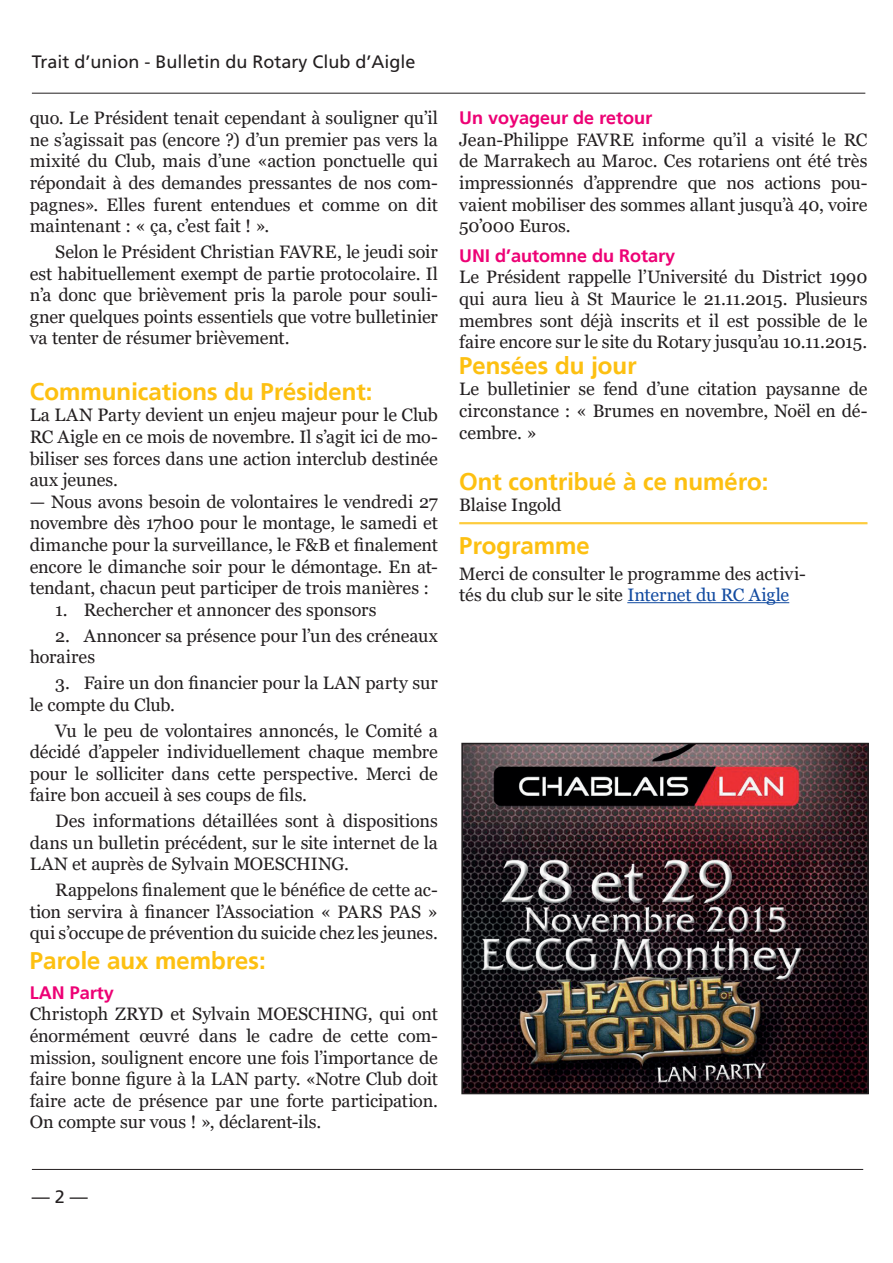
<style>
.page{position:relative;width:893px;height:1263px;background:#fff}
.page>*{position:absolute;margin:0;border:0;box-sizing:border-box;transform-origin:0 0}
.t1{font:700 24px "Frutiger Linotype";color:#fdc011}
.t2{font:18px/21.6px "Georgia";letter-spacing:-.005em;color:#231f20;text-align:justify}
.t3{font:700 18px "Frutiger Linotype";color:#ed0275}
.t4{font:18px "Frutiger LT Std";color:#231f20}
.s1{color:#114aa0}
</style>
<div class="page">
<hr style="left:32px;top:93px;width:833px;height:1px;background:#231f20">
<hr style="left:32px;top:1169px;width:831px;height:1px;background:#231f20">
<hr style="left:459px;top:522px;width:408px;height:1px;background:#fdc011">
<hr style="left:459px;top:523px;width:408px;height:1px;background:#fdc011">
<hr style="left:627px;top:602px;width:162px;height:1px;background:#114aa0">
<img style="left:464px;top:746px;width:402px;height:345px">
<div style="left:461px;top:743px;width:408px;height:351px;border:2px solid #231f20"></div>
<p class="t4" style="left:32px;top:51px;width:385px">Trait d’union - Bulletin du Rotary Club d’Aigle</p>
<p class="t2" style="left:30px;top:108px;width:410px">quo. Le Président tenait cependant à souligner qu’il ne s’agissait pas (encore ?) d’un premier pas vers la mixité du Club, mais d’une «action ponctuelle qui répondait à des demandes pressantes de nos com&shy;pagnes». Elles furent entendues et comme on dit maintenant : « ça, c’est fait ! ».</p>
<p class="t2" style="left:30px;top:241px;width:410px;text-indent:26px">Selon le Président Christian FAVRE, le jeudi soir est habituellement exempt de partie protocolaire. Il n’a donc que brièvement pris la parole pour souli&shy;gner quelques points essentiels que votre bulletinier va tenter de résumer brièvement.</p>
<h1 class="t1" style="left:30px;top:377px;width:344px">Communications du Président:</h1>
<p class="t2" style="left:30px;top:405px;width:410px">La LAN Party devient un enjeu majeur pour le Club RC Aigle en ce mois de novembre. Il s’agit ici de mo&shy;biliser ses forces dans une action interclub destinée aux jeunes.</p>
<p class="t2" style="left:30px;top:491px;width:410px">— Nous avons besoin de volontaires le vendredi 27 novembre dès 17h00 pour le montage, le samedi et dimanche pour la surveillance, le F&amp;B et finalement encore le dimanche soir pour le démontage. En at&shy;tendant, chacun peut participer de trois manières :</p>
<p class="t2" style="left:55px;top:599px;width:323px">1. Rechercher et annoncer des sponsors</p>
<p class="t2" style="left:30px;top:625px;width:410px;text-indent:26px">2. Annoncer sa présence pour l’un des créneaux horaires</p>
<p class="t2" style="left:30px;top:672px;width:410px;text-indent:26px">3. Faire un don financier pour la LAN party sur le compte du Club.</p>
<p class="t2" style="left:30px;top:720px;width:410px;text-indent:26px">Vu le peu de volontaires annoncés, le Comité a décidé d’appeler individuellement chaque membre pour le solliciter dans cette perspective. Merci de faire bon accueil à ses coups de fils.</p>
<p class="t2" style="left:30px;top:810px;width:410px;text-indent:26px">Des informations détaillées sont à dispositions dans un bulletin précédent, sur le site internet de la LAN et auprès de Sylvain MOESCHING.</p>
<p class="t2" style="left:30px;top:879px;width:410px;text-indent:26px">Rappelons finalement que le bénéfice de cette ac&shy;tion servira à financer l’Association « PARS PAS » qui s’occupe de prévention du suicide chez les jeunes.</p>
<h1 class="t1" style="left:30px;top:946px;width:238px">Parole aux membres:</h1>
<p class="t3" style="left:30px;top:981px;width:86px">LAN Party</p>
<p class="t2" style="left:30px;top:1004px;width:410px">Christoph ZRYD et Sylvain MOESCHING, qui ont énormément œuvré dans le cadre de cette com&shy;mission, soulignent encore une fois l’importance de faire bonne figure à la LAN party. «Notre Club doit faire acte de présence par une forte participation.<br>On compte sur vous ! », déclarent-ils.</p>
<p class="t3" style="left:459px;top:107px;width:195px">Un voyageur de retour</p>
<p class="t2" style="left:459px;top:129px;width:410px">Jean-Philippe FAVRE informe qu’il a visité le RC de Marrakech au Maroc. Ces rotariens ont été très impressionnés d’apprendre que nos actions pou&shy;vaient mobiliser des sommes allant jusqu’à 40, voire 50’000 Euros.</p>
<p class="t3" style="left:459px;top:245px;width:218px">UNI d’automne du Rotary</p>
<p class="t2" style="left:459px;top:267px;width:410px">Le Président rappelle l’Université du District 1990 qui aura lieu à St Maurice le 21.11.2015. Plusieurs membres sont déjà inscrits et il est possible de le faire encore sur le site du Rotary jusqu’au 10.11.2015.</p>
<h1 class="t1" style="left:459px;top:351px;width:179px">Pensées du jour</h1>
<p class="t2" style="left:459px;top:379px;width:410px">Le bulletinier se fend d’une citation paysanne de circonstance : « Brumes en novembre, Noël en dé&shy;cembre. »</p>
<h1 class="t1" style="left:459px;top:467px;width:311px">Ont contribué à ce numéro:</h1>
<p class="t2" style="left:459px;top:494px;width:104px">Blaise Ingold</p>
<h1 class="t1" style="left:459px;top:531px;width:132px">Programme</h1>
<p class="t2" style="left:459px;top:563px;width:348px">Merci de consulter le programme des activi&shy;tés du club sur le site <span class="s1">Internet du RC Aigle</span></p>
<p class="t4" style="left:32px;top:1186px;width:58px">— 2 —</p>
</div>
